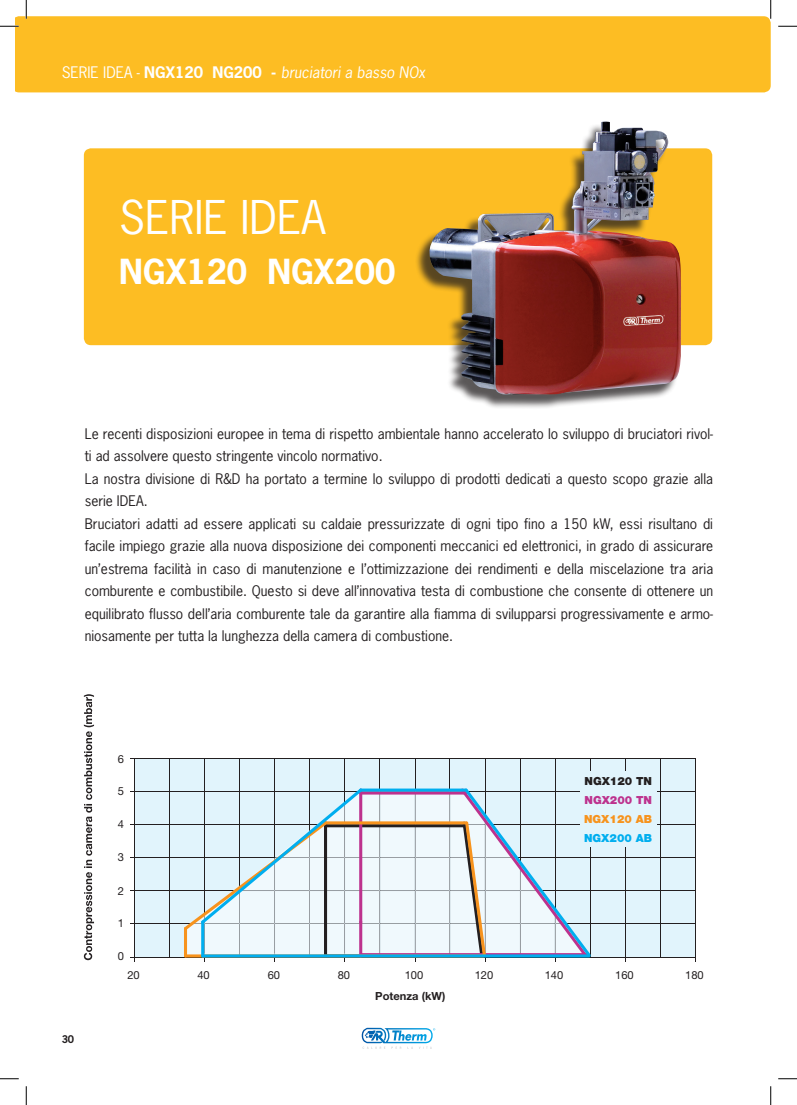
<style>
.page{position:relative;width:797px;height:1105px;background:#fff}
.page>*{position:absolute;margin:0;border:0;box-sizing:border-box;transform-origin:0 0}
.t1{font:43.75px "News Gothic Std";color:#fff}
.t2{font:700 32.5px "News Gothic Std";color:#fff}
.t3{font:italic 15px "News Gothic Std";color:#fff}
.descrizione_prod{font:13.75px/22.5px "News Gothic Std";color:#231f20}
.t4{font:900 11.12px/19.1px "Helvetica Neue";color:#231f20;text-align:justify}
.t5{font:11.12px "Helvetica Neue";color:#231f20}
.t6{font:700 11.12px "Helvetica Neue";color:#231f20}
.t7{font:700 10px "News Gothic Std";color:#231f20}
.s1{font-style:normal}
.s2{font-weight:700;font-style:normal}
.s3{color:#bd328e}
.s4{color:#f7931d}
.s5{color:#00aeef}
</style>
<div class="page">
<svg style="left:362px;top:1028px;width:73px;height:21px"></svg>
<div style="left:16px;top:16px;width:754px;height:76px;background:#fdbd23"></div>
<div style="left:84px;top:148px;width:628px;height:197px;background:#fdbd23;border-radius:7px"></div>
<div style="left:415px;top:124px;width:264px;height:285px;background:#231f20;opacity:.75"></div>
<img style="left:428px;top:121px;width:253px;height:274px">
<svg style="left:84px;top:694px;width:10px;height:266px"></svg>
<div style="left:134px;top:759px;width:561px;height:198px;background:#e1f4fc"></div>
<hr style="left:134px;top:923px;width:561px;height:1px;background:#231f20">
<hr style="left:134px;top:890px;width:561px;height:1px;background:#231f20">
<hr style="left:134px;top:857px;width:561px;height:1px;background:#231f20">
<hr style="left:134px;top:824px;width:561px;height:1px;background:#231f20">
<hr style="left:134px;top:791px;width:561px;height:1px;background:#231f20">
<hr style="left:169px;top:759px;width:1px;height:198px;background:#231f20">
<hr style="left:239px;top:759px;width:1px;height:198px;background:#231f20">
<hr style="left:309px;top:759px;width:1px;height:198px;background:#231f20">
<hr style="left:379px;top:759px;width:1px;height:198px;background:#231f20">
<hr style="left:449px;top:759px;width:1px;height:198px;background:#231f20">
<hr style="left:520px;top:759px;width:1px;height:198px;background:#231f20">
<hr style="left:590px;top:759px;width:1px;height:198px;background:#231f20">
<hr style="left:660px;top:759px;width:1px;height:198px;background:#231f20">
<hr style="left:204px;top:759px;width:1px;height:198px;background:#231f20">
<hr style="left:274px;top:759px;width:1px;height:198px;background:#231f20">
<hr style="left:344px;top:759px;width:1px;height:198px;background:#231f20">
<hr style="left:415px;top:759px;width:1px;height:198px;background:#231f20">
<hr style="left:484px;top:759px;width:1px;height:198px;background:#231f20">
<hr style="left:554px;top:759px;width:1px;height:198px;background:#231f20">
<hr style="left:625px;top:759px;width:1px;height:198px;background:#231f20">
<hr style="left:134px;top:758px;width:562px;height:1px;background:#231f20">
<hr style="left:695px;top:758px;width:1px;height:200px;background:#231f20">
<hr style="left:134px;top:758px;width:1px;height:200px;background:#231f20">
<hr style="left:134px;top:957px;width:562px;height:1px;background:#231f20">
<svg style="left:184px;top:788px;width:406px;height:174px"></svg>
<hr style="left:201px;top:954px;width:389px;height:3px;background:#00aeef;border-radius:2px">
<div style="left:580px;top:771px;width:76px;height:75px;background:#e1f4fc"></div>
<svg style="left:0;top:25px;width:19px;height:2px"></svg>
<svg style="left:778px;top:25px;width:19px;height:2px"></svg>
<svg style="left:0;top:1078px;width:19px;height:1px"></svg>
<svg style="left:778px;top:1078px;width:19px;height:1px"></svg>
<svg style="left:25px;top:0;width:2px;height:19px"></svg>
<svg style="left:25px;top:1086px;width:2px;height:19px"></svg>
<svg style="left:770px;top:0;width:1px;height:19px"></svg>
<svg style="left:770px;top:1086px;width:1px;height:19px"></svg>
<p class="t3" style="left:62px;top:62px;width:365px"><span class="s1">SERIE IDEA -</span> <span class="s2">NGX120 NG200 -</span> bruciatori a basso NOx</p>
<p class="t1" style="left:119px;top:189px;width:208px">SERIE IDEA</p>
<p class="t2" style="left:119px;top:250px;width:277px">NGX120 NGX200</p>
<p class="descrizione_prod" style="left:85px;top:422px;width:630px">Le recenti disposizioni europee in tema di rispetto ambientale hanno accelerato lo sviluppo di bruciatori rivol&shy;ti ad assolvere questo stringente vincolo normativo.</p>
<p class="descrizione_prod" style="left:85px;top:467px;width:629px">La nostra divisione di R&amp;D ha portato a termine lo sviluppo di prodotti dedicati a questo scopo grazie alla serie IDEA.</p>
<p class="descrizione_prod" style="left:85px;top:512px;width:630px;text-align:justify">Bruciatori adatti ad essere applicati su caldaie pressurizzate di ogni tipo fino a 150 kW, essi risultano di facile impiego grazie alla nuova disposizione dei componenti meccanici ed elettronici, in grado di assicurare un’estrema facilità in caso di manutenzione e l’ottimizzazione dei rendimenti e della miscelazione tra aria comburente e combustibile. Questo si deve all’innovativa testa di combustione che consente di ottenere un equilibrato flusso dell’aria comburente tale da garantire alla fiamma di svilupparsi progressivamente e armo&shy;niosamente per tutta la lunghezza della camera di combustione.</p>
<p class="t5" style="left:118px;top:752px;width:8px">6</p>
<p class="t5" style="left:118px;top:785px;width:8px">5</p>
<p class="t5" style="left:118px;top:818px;width:8px">4</p>
<p class="t5" style="left:118px;top:851px;width:8px">3</p>
<p class="t5" style="left:118px;top:884px;width:8px">2</p>
<p class="t5" style="left:118px;top:917px;width:8px">1</p>
<p class="t5" style="left:118px;top:950px;width:8px">0</p>
<p class="t4" style="left:584px;top:771px;width:69px">NGX120 TN <span class="s3">NGX200 TN </span><span class="s4">NGX120 AB </span><span class="s5">NGX200 AB</span></p>
<p class="t7" style="left:62px;top:1033px;width:14px">30</p>
<p class="t5" style="left:127px;top:969px;width:14px">20</p>
<p class="t5" style="left:197px;top:969px;width:14px">40</p>
<p class="t5" style="left:268px;top:969px;width:14px">60</p>
<p class="t5" style="left:338px;top:969px;width:14px">80</p>
<p class="t5" style="left:405px;top:969px;width:20px">100</p>
<p class="t5" style="left:475px;top:969px;width:20px">120</p>
<p class="t5" style="left:544px;top:969px;width:20px">140</p>
<p class="t5" style="left:615px;top:969px;width:20px">160</p>
<p class="t5" style="left:685px;top:969px;width:20px">180</p>
<p class="t6" style="left:375px;top:989px;width:72px">Potenza (kW)</p>
</div>
